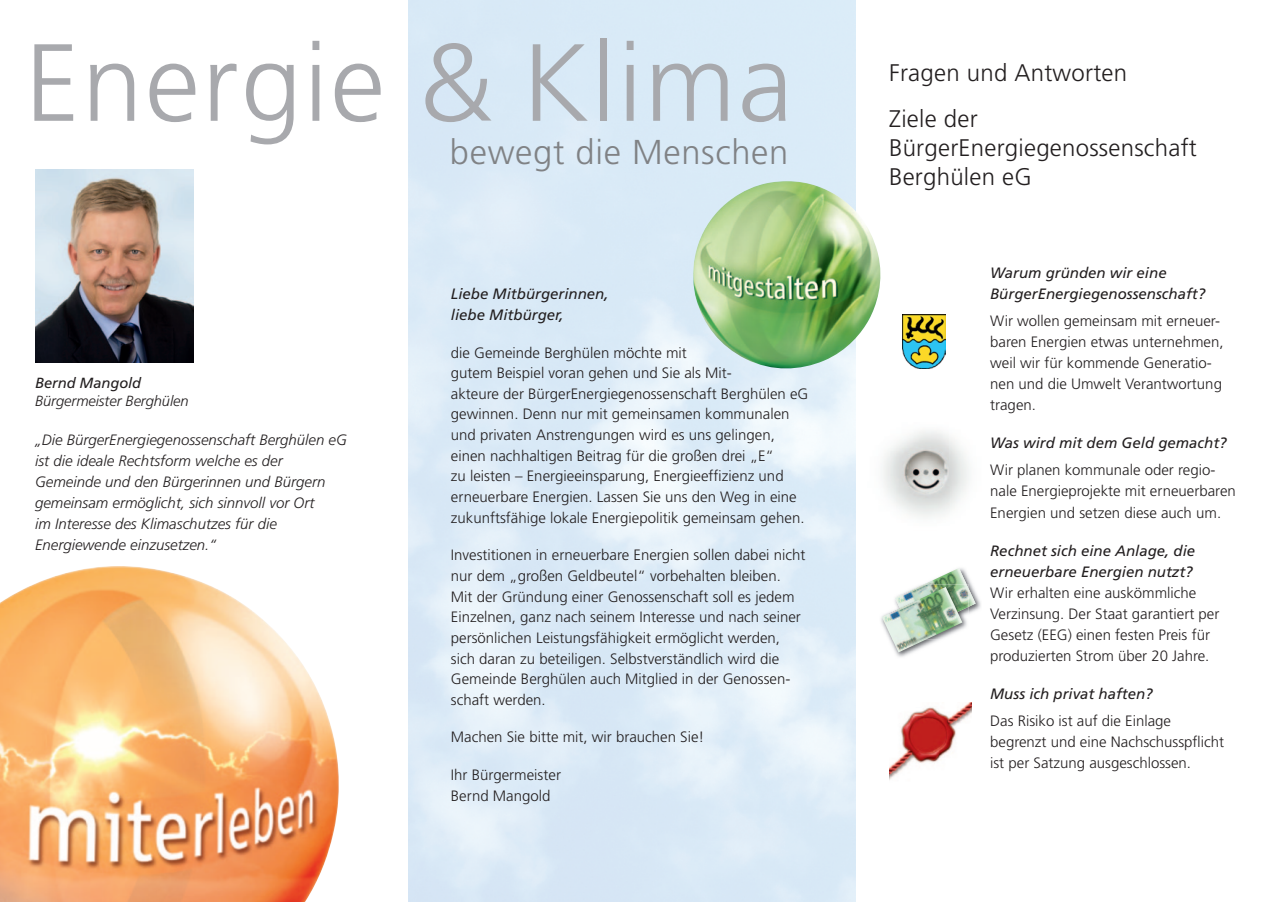
<style>
.page{position:relative;width:1272px;height:902px;background:#fff}
.page>*{position:absolute;margin:0;border:0;box-sizing:border-box;transform-origin:0 0}
.t1{font:300 109.5px "Frutiger";letter-spacing:.02em;color:#a8a9ad}
.t2{font:300 34.5px "Frutiger";letter-spacing:.02em;color:#808285}
.t3{font:300 24px/28.8px "Frutiger";letter-spacing:.01em;color:#231f20}
.t4{font:300 15px/20.7px "Frutiger";color:#231f20}
.t5{font:italic 300 15px/21px "Frutiger";color:#231f20}
.t6{font:italic 15px/21px "Frutiger";color:#231f20}
.t7{font:italic 300 14.7px "Frutiger";letter-spacing:-.005em;color:#231f20}
.t8{font:italic 14.7px "Frutiger";letter-spacing:-.005em;color:#231f20}
</style>
<div class="page">
<img style="left:883px;top:430px;width:86px;height:87px">
<img style="left:889px;top:702px;width:82px;height:78px">
<img style="left:689px;top:181px;width:192px;height:191px">
<img style="left:968px;top:591px;width:13px;height:23px">
<img style="left:925px;top:568px;width:50px;height:38px">
<img style="left:895px;top:652px;width:18px;height:5px">
<img style="left:917px;top:584px;width:51px;height:45px">
<img style="left:881px;top:587px;width:81px;height:65px">
<img style="left:0;top:566px;width:339px;height:335px">
<img style="left:35px;top:169px;width:159px;height:194px">
<img style="left:902px;top:315px;width:44px;height:53px">
<h1 class="t1" style="left:25px;top:21px;width:769px">Energie &amp; Klima</h1>
<h2 class="t2" style="left:450px;top:133px;width:340px">bewegt die Menschen</h2>
<p class="t8" style="left:35px;top:374px;width:108px">Bernd Mangold</p>
<p class="t7" style="left:35px;top:392px;width:155px">Bürgermeister Berghülen</p>
<p class="t5" style="left:35px;top:429px;width:313px">„Die BürgerEnergiegenossenschaft Berghülen eG ist die ideale Rechtsform welche es der Gemeinde und den Bürgerinnen und Bürgern gemeinsam ermöglicht, sich sinnvoll vor Ort<br>im Interesse des Klimaschutzes für die Energiewende einzusetzen.“</p>
<p class="t6" style="left:451px;top:283px;width:159px">Liebe Mitbürgerinnen, liebe Mitbürger,</p>
<p class="t4" style="left:451px;top:342px;width:359px">die Gemeinde Berghülen möchte mit<br>gutem Beispiel voran gehen und Sie als Mit-<br>akteure der BürgerEnergiegenossenschaft Berghülen eG gewinnen. Denn nur mit gemeinsamen kommunalen und privaten Anstrengungen wird es uns gelingen, einen nachhaltigen Beitrag für die großen drei „E“<br>zu leisten – Energieeinsparung, Energieeffizienz und erneuerbare Energien. Lassen Sie uns den Weg in eine zukunftsfähige lokale Energiepolitik gemeinsam gehen.</p>
<p class="t4" style="left:451px;top:544px;width:356px">Investitionen in erneuerbare Energien sollen dabei nicht nur dem „großen Geldbeutel“ vorbehalten bleiben.<br>Mit der Gründung einer Genossenschaft soll es jedem Einzelnen, ganz nach seinem Interesse und nach seiner persönlichen Leistungsfähigkeit ermöglicht werden, sich daran zu beteiligen. Selbstverständlich wird die Gemeinde Berghülen auch Mitglied in der Genossen&shy;schaft werden.</p>
<p class="t4" style="left:451px;top:726px;width:255px">Machen Sie bitte mit, wir brauchen Sie!</p>
<p class="t4" style="left:451px;top:764px;width:111px">Ihr Bürgermeister<br>Bernd Mangold</p>
<h3 class="t3" style="left:889px;top:58px;width:239px">Fragen und Antworten</h3>
<h3 class="t3" style="left:889px;top:105px;width:309px">Ziele der<br>BürgerEnergiegenossenschaft<br>Berghülen eG</h3>
<p class="t6" style="left:990px;top:262px;width:217px">Warum gründen wir eine<br>BürgerEnergiegenossenschaft?</p>
<p class="t4" style="left:990px;top:310px;width:235px">Wir wollen gemeinsam mit erneuer&shy;baren Energien etwas unternehmen, weil wir für kommende Generatio&shy;nen und die Umwelt Verantwortung tragen.</p>
<p class="t6" style="left:990px;top:432px;width:238px">Was wird mit dem Geld gemacht?</p>
<p class="t4" style="left:990px;top:459px;width:247px">Wir planen kommunale oder regio&shy;nale Energieprojekte mit erneuerbaren<br>Energien und setzen diese auch um.</p>
<p class="t6" style="left:990px;top:539px;width:207px">Rechnet sich eine Anlage, die erneuerbare Energien nutzt?</p>
<p class="t4" style="left:990px;top:581px;width:231px">Wir erhalten eine auskömmliche Verzinsung. Der Staat garantiert per Gesetz (EEG) einen festen Preis für produzierten Strom über 20 Jahre.</p>
<p class="t6" style="left:990px;top:682px;width:164px">Muss ich privat haften?</p>
<p class="t4" style="left:990px;top:710px;width:235px">Das Risiko ist auf die Einlage begrenzt und eine Nachschusspflicht ist per Satzung ausgeschlossen.</p>
</div>
